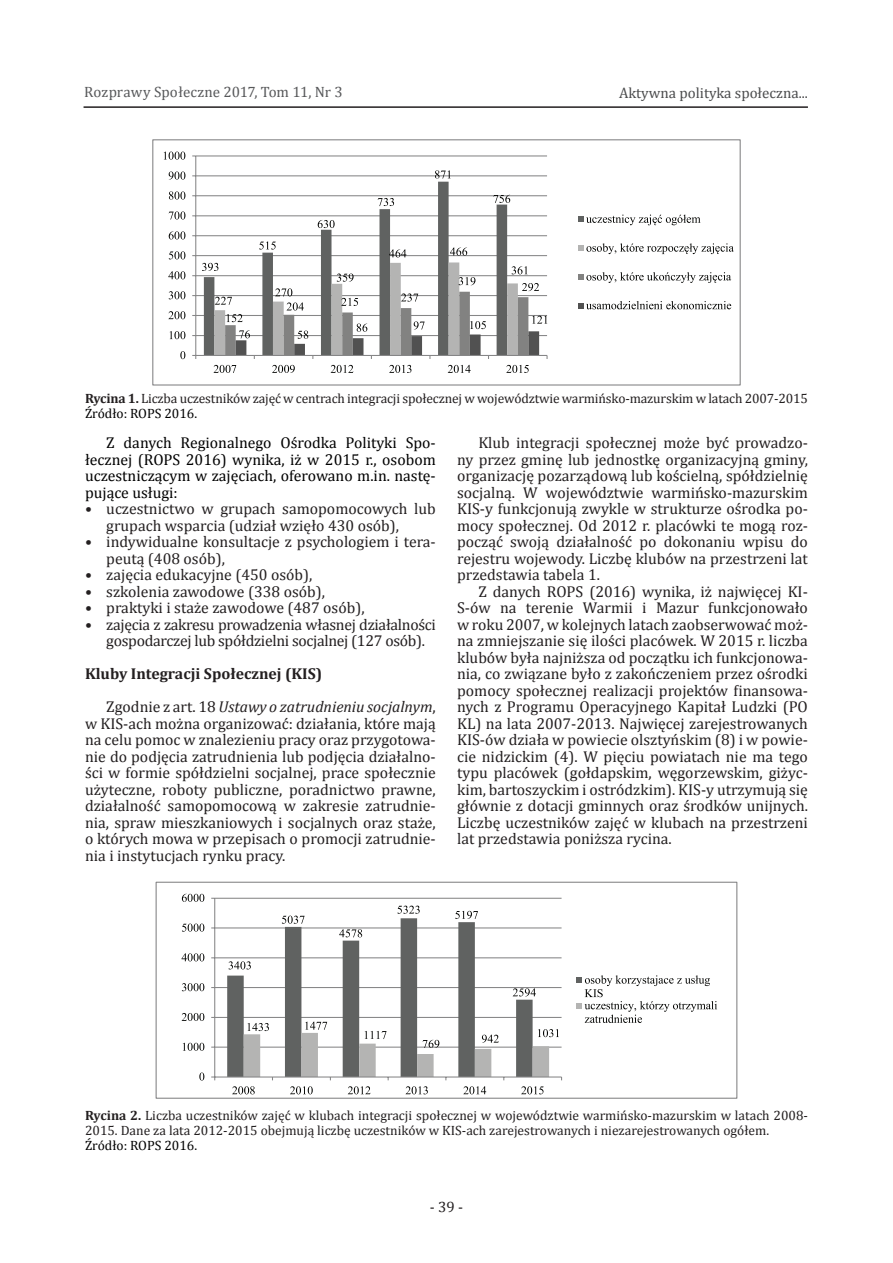
<style>
.page{position:relative;width:893px;height:1263px;background:#fff}
.page>*{position:absolute;margin:0;border:0;box-sizing:border-box;transform-origin:0 0}
.t1{font:15.75px/16.5px "Cambria";color:#231f20;text-align:justify}
.t2{font:15.75px/16.5px "Cambria";color:#000;text-align:justify}
.t3{font:15.75px/16.5px "Cambria";letter-spacing:-.02em;color:#231f20}
.t4{font:700 15.75px/33px "Cambria";color:#231f20}
.t5{font:15px "Cambria";color:#57585a}
.t6{font:15px "Cambria";color:#4b4c4d}
.t7{font:15px "Cambria";color:#231f20}
.t8{font:13.5px/15px "Cambria";color:#231f20}
.t9{font:13.5px "Cambria";color:#000}
.s1{font-weight:700}
.s2{color:#000}
.s3{font-weight:400}
.s4{font-weight:400;font-style:italic}
</style>
<div class="page">
<hr style="left:84px;top:106px;width:724px;height:2px;background:#231f20">
<hr style="left:196px;top:335px;width:351px;height:1px;background:#868687">
<hr style="left:196px;top:315px;width:351px;height:1px;background:#868687">
<hr style="left:196px;top:295px;width:351px;height:1px;background:#868687">
<hr style="left:196px;top:275px;width:351px;height:1px;background:#868687">
<hr style="left:196px;top:255px;width:351px;height:1px;background:#868687">
<hr style="left:196px;top:235px;width:351px;height:1px;background:#868687">
<hr style="left:196px;top:215px;width:351px;height:1px;background:#868687">
<hr style="left:196px;top:195px;width:351px;height:1px;background:#868687">
<hr style="left:196px;top:175px;width:351px;height:1px;background:#868687">
<hr style="left:196px;top:155px;width:351px;height:1px;background:#868687">
<svg style="left:204px;top:182px;width:303px;height:59px"></svg>
<hr style="left:195px;top:156px;width:1px;height:199px;background:#868687">
<hr style="left:196px;top:355px;width:351px;height:1px;background:#868687">
<svg style="left:318px;top:220px;width:17px;height:8px"></svg>
<svg style="left:378px;top:198px;width:16px;height:8px"></svg>
<svg style="left:435px;top:170px;width:16px;height:9px"></svg>
<svg style="left:493px;top:195px;width:17px;height:8px"></svg>
<svg style="left:202px;top:241px;width:346px;height:118px"></svg>
<svg style="left:180px;top:351px;width:5px;height:8px"></svg>
<svg style="left:170px;top:331px;width:15px;height:8px"></svg>
<svg style="left:168px;top:311px;width:17px;height:8px"></svg>
<svg style="left:169px;top:291px;width:16px;height:8px"></svg>
<svg style="left:168px;top:271px;width:17px;height:8px"></svg>
<svg style="left:169px;top:251px;width:16px;height:8px"></svg>
<svg style="left:169px;top:231px;width:16px;height:8px"></svg>
<svg style="left:169px;top:211px;width:16px;height:9px"></svg>
<svg style="left:169px;top:191px;width:16px;height:9px"></svg>
<svg style="left:169px;top:171px;width:16px;height:9px"></svg>
<svg style="left:164px;top:152px;width:21px;height:8px"></svg>
<svg style="left:214px;top:365px;width:22px;height:8px"></svg>
<svg style="left:272px;top:365px;width:23px;height:8px"></svg>
<svg style="left:331px;top:365px;width:22px;height:8px"></svg>
<svg style="left:389px;top:365px;width:22px;height:8px"></svg>
<svg style="left:448px;top:365px;width:23px;height:8px"></svg>
<svg style="left:506px;top:365px;width:23px;height:8px"></svg>
<svg style="left:578px;top:215px;width:123px;height:10px"></svg>
<svg style="left:578px;top:243px;width:156px;height:11px"></svg>
<svg style="left:578px;top:272px;width:153px;height:11px"></svg>
<svg style="left:578px;top:301px;width:153px;height:8px"></svg>
<div style="left:152px;top:139px;width:589px;height:247px;border:1px solid #868687"></div>
<hr style="left:215px;top:1046px;width:347px;height:2px;background:#868687">
<hr style="left:215px;top:1017px;width:347px;height:1px;background:#868687">
<hr style="left:215px;top:987px;width:347px;height:1px;background:#868687">
<hr style="left:215px;top:957px;width:347px;height:1px;background:#868687">
<hr style="left:215px;top:927px;width:347px;height:1px;background:#868687">
<hr style="left:215px;top:898px;width:347px;height:1px;background:#868687">
<svg style="left:227px;top:918px;width:306px;height:158px"></svg>
<hr style="left:214px;top:898px;width:1px;height:179px;background:#868687">
<hr style="left:215px;top:1076px;width:347px;height:1px;background:#868687">
<svg style="left:228px;top:961px;width:23px;height:8px"></svg>
<svg style="left:282px;top:916px;width:23px;height:8px"></svg>
<svg style="left:339px;top:929px;width:23px;height:8px"></svg>
<svg style="left:397px;top:906px;width:23px;height:8px"></svg>
<svg style="left:455px;top:911px;width:23px;height:8px"></svg>
<svg style="left:513px;top:988px;width:23px;height:8px"></svg>
<svg style="left:244px;top:1022px;width:318px;height:58px"></svg>
<svg style="left:199px;top:1072px;width:5px;height:8px"></svg>
<svg style="left:183px;top:1043px;width:21px;height:8px"></svg>
<svg style="left:182px;top:1013px;width:22px;height:8px"></svg>
<svg style="left:182px;top:983px;width:22px;height:8px"></svg>
<svg style="left:182px;top:953px;width:22px;height:8px"></svg>
<svg style="left:182px;top:923px;width:22px;height:9px"></svg>
<svg style="left:182px;top:894px;width:22px;height:8px"></svg>
<svg style="left:232px;top:1086px;width:23px;height:8px"></svg>
<svg style="left:290px;top:1086px;width:23px;height:8px"></svg>
<svg style="left:348px;top:1086px;width:22px;height:8px"></svg>
<svg style="left:406px;top:1086px;width:22px;height:8px"></svg>
<svg style="left:463px;top:1086px;width:23px;height:8px"></svg>
<svg style="left:521px;top:1086px;width:23px;height:8px"></svg>
<svg style="left:576px;top:975px;width:141px;height:48px"></svg>
<div style="left:156px;top:882px;width:581px;height:217px;border:1px solid #868687"></div>
<p class="t5" style="left:84px;top:83px;width:260px">Rozprawy Społeczne 2017, Tom 11, Nr 3</p>
<p class="t6" style="left:619px;top:84px;width:190px">Aktywna polityka społeczna...</p>
<p class="t8" style="left:85px;top:390px;width:724px"><span class="s1">Rycina 1.</span> Liczba uczestników zajęć w centrach integracji społecznej w województwie warmińsko-mazurskim w latach 2007-2015<br><span class="s2">Źródło: ROPS 2016.</span></p>
<p class="t2" style="left:85px;top:434px;width:352px;text-indent:21px">Z danych Regionalnego Ośrodka Polityki Spo&shy;łecznej (ROPS 2016) wynika, iż w 2015 r., osobom uczestniczącym w zajęciach, oferowano m.in. nastę&shy;pujące usługi:</p>
<p class="t1" style="left:106px;top:500px;width:331px;text-indent:-21px">• uczestnictwo w grupach samopomocowych lub grupach wsparcia (udział wzięło 430 osób),</p>
<p class="t1" style="left:106px;top:533px;width:331px;text-indent:-21px">• indywidualne konsultacje z psychologiem i tera&shy;peutą (408 osób),</p>
<p class="t1" style="left:85px;top:566px;width:229px">• zajęcia edukacyjne (450 osób),</p>
<p class="t1" style="left:85px;top:583px;width:242px">• szkolenia zawodowe (338 osób),</p>
<p class="t1" style="left:85px;top:599px;width:281px">• praktyki i staże zawodowe (487 osób),</p>
<p class="t3" style="left:106px;top:616px;width:331px;text-indent:-21px">• zajęcia z zakresu prowadzenia własnej działalności gospodarczej lub spółdzielni socjalnej (127 osób).</p>
<p class="t4" style="left:106px;top:657px;width:331px;text-indent:-21px">Kluby Integracji Społecznej (KIS)<br><span class="s3">Zgodnie z art. 18</span> <span class="s4">Ustawy o zatrudnieniu socjalnym</span><span class="s3">,</span></p>
<p class="t1" style="left:85px;top:715px;width:352px">w KIS-ach można organizować: działania, które mają na celu pomoc w znalezieniu pracy oraz przygotowa&shy;nie do podjęcia zatrudnienia lub podjęcia działalno&shy;ści w formie spółdzielni socjalnej, prace społecznie użyteczne, roboty publiczne, poradnictwo prawne, działalność samopomocową w zakresie zatrudnie&shy;nia, spraw mieszkaniowych i socjalnych oraz staże, o których mowa w przepisach o promocji zatrudnie&shy;nia i instytucjach rynku pracy.</p>
<p class="t1" style="left:457px;top:435px;width:352px;text-indent:21px">Klub integracji społecznej może być prowadzo&shy;ny przez gminę lub jednostkę organizacyjną gminy, organizację pozarządową lub kościelną, spółdzielnię socjalną. W województwie warmińsko-mazurskim KIS-y funkcjonują zwykle w strukturze ośrodka po&shy;mocy społecznej. Od 2012 r. placówki te mogą roz&shy;począć swoją działalność po dokonaniu wpisu do rejestru wojewody. Liczbę klubów na przestrzeni lat przedstawia tabela 1.</p>
<p class="t1" style="left:457px;top:583px;width:352px;text-indent:21px">Z danych ROPS (2016) wynika, iż najwięcej KI-S-ów na terenie Warmii i Mazur funkcjonowało w roku 2007, w kolejnych latach zaobserwować moż&shy;na zmniejszanie się ilości placówek. W 2015 r. liczba klubów była najniższa od początku ich funkcjonowa&shy;nia, co związane było z zakończeniem przez ośrodki pomocy społecznej realizacji projektów finansowa&shy;nych z Programu Operacyjnego Kapitał Ludzki (PO KL) na lata 2007-2013. Najwięcej zarejestrowanych KIS-ów działa w powiecie olsztyńskim (8) i w powie&shy;cie nidzickim (4). W pięciu powiatach nie ma tego typu placówek (gołdapskim, węgorzewskim, giżyc&shy;kim, bartoszyckim i ostródzkim). KIS-y utrzymują się głównie z dotacji gminnych oraz środków unijnych.<br>Liczbę uczestników zajęć w klubach na przestrzeni lat przedstawia poniższa rycina.</p>
<p class="t8" style="left:85px;top:1108px;width:724px"><span class="s1">Rycina 2.</span> Liczba uczestników zajęć w klubach integracji społecznej w województwie warmińsko-mazurskim w latach 2008-<br>2015. Dane za lata 2012-2015 obejmują liczbę uczestników w KIS-ach zarejestrowanych i niezarejestrowanych ogółem.</p>
<p class="t9" style="left:85px;top:1137px;width:114px">Źródło: ROPS 2016.</p>
<p class="t7" style="left:430px;top:1198px;width:35px">- 39 -</p>
</div>
